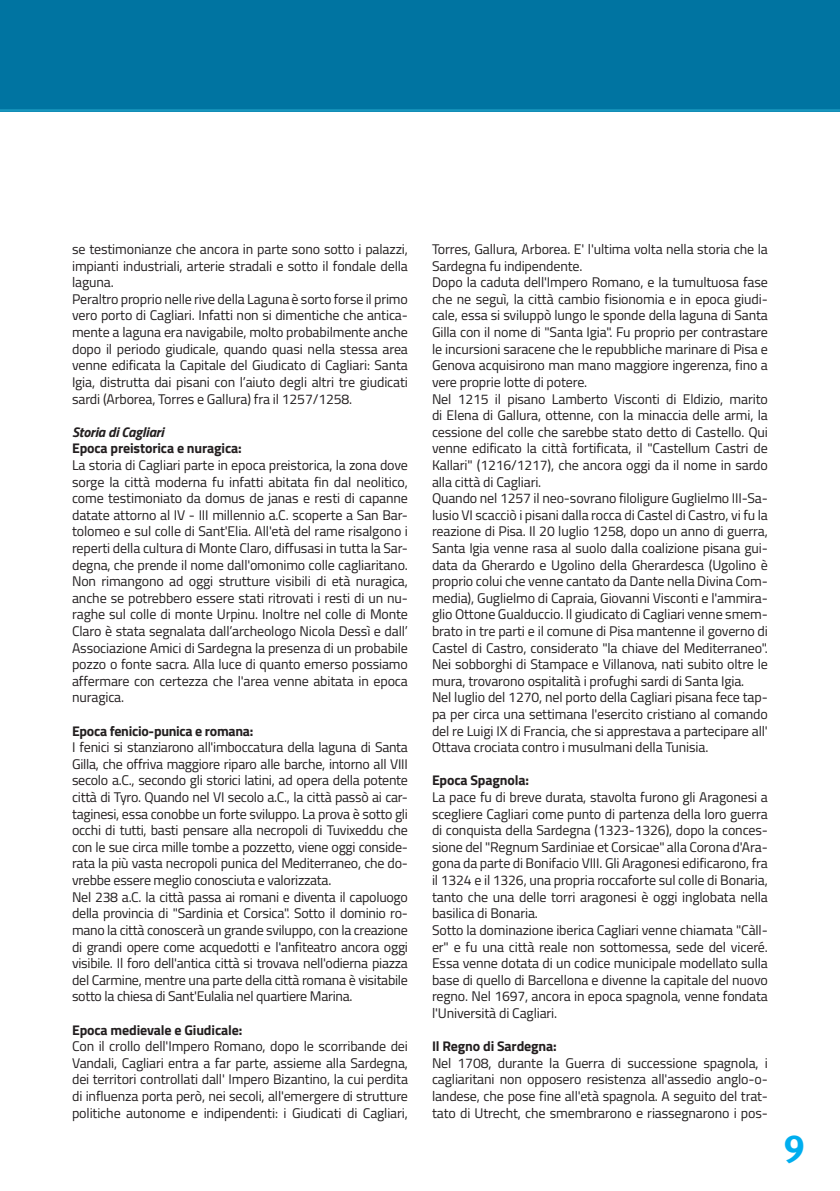
<style>
.page{position:relative;width:840px;height:1191px;background:#fff}
.page>*{position:absolute;margin:0;border:0;box-sizing:border-box;transform-origin:0 0}
.t1{font:38px "Meta Bold LF";color:#00aeef}
.testo{font:14px/16.6px "Titillium Web";letter-spacing:-.01em;color:#231f20;text-align:justify}
.testo-2{font:700 14px "Titillium Web";letter-spacing:-.01em;color:#231f20}
.testo-3{font:italic 700 14px "Titillium Web";letter-spacing:-.01em;color:#231f20}
</style>
<div class="page">
<div style="left:0;top:0;width:839px;height:111px;background:#0074a1"></div>
<hr style="left:0;top:109px;width:839px;height:3px;background:#138fb7">
<p class="testo" style="left:72px;top:240px;width:337px">se testimonianze che ancora in parte sono sotto i palazzi, impianti industriali, arterie stradali e sotto il fondale della laguna.</p>
<p class="testo" style="left:72px;top:290px;width:337px">Peraltro proprio nelle rive della Laguna è sorto forse il primo vero porto di Cagliari. Infatti non si dimentiche che antica&shy;mente a laguna era navigabile, molto probabilmente anche dopo il periodo giudicale, quando quasi nella stessa area venne edificata la Capitale del Giudicato di Cagliari: Santa Igia, distrutta dai pisani con l’aiuto degli altri tre giudicati sardi (Arborea, Torres e Gallura) fra il 1257/1258.</p>
<p class="testo-3" style="left:72px;top:421px;width:93px">Storia di Cagliari</p>
<p class="testo-2" style="left:72px;top:438px;width:171px">Epoca preistorica e nuragica:</p>
<p class="testo" style="left:72px;top:456px;width:337px">La storia di Cagliari parte in epoca preistorica, la zona dove sorge la città moderna fu infatti abitata fin dal neolitico, come testimoniato da domus de janas e resti di capanne datate attorno al IV - III millennio a.C. scoperte a San Bar&shy;tolomeo e sul colle di Sant'Elia. All'età del rame risalgono i reperti della cultura di Monte Claro, diffusasi in tutta la Sar&shy;degna, che prende il nome dall'omonimo colle cagliaritano.<br>Non rimangono ad oggi strutture visibili di età nuragica, anche se potrebbero essere stati ritrovati i resti di un nu&shy;raghe sul colle di monte Urpinu. Inoltre nel colle di Monte Claro è stata segnalata dall’archeologo Nicola Dessì e dall’ Associazione Amici di Sardegna la presenza di un probabile pozzo o fonte sacra. Alla luce di quanto emerso possiamo affermare con certezza che l'area venne abitata in epoca nuragica.</p>
<p class="testo-2" style="left:72px;top:720px;width:183px">Epoca fenicio-punica e romana:</p>
<p class="testo" style="left:72px;top:738px;width:337px">I fenici si stanziarono all'imboccatura della laguna di Santa Gilla, che offriva maggiore riparo alle barche, intorno all VIII secolo a.C., secondo gli storici latini, ad opera della potente città di Tyro. Quando nel VI secolo a.C., la città passò ai car&shy;taginesi, essa conobbe un forte sviluppo. La prova è sotto gli occhi di tutti, basti pensare alla necropoli di Tuvixeddu che con le sue circa mille tombe a pozzetto, viene oggi conside&shy;rata la più vasta necropoli punica del Mediterraneo, che do&shy;vrebbe essere meglio conosciuta e valorizzata.</p>
<p class="testo" style="left:72px;top:887px;width:337px">Nel 238 a.C. la città passa ai romani e diventa il capoluogo della provincia di "Sardinia et Corsica". Sotto il dominio ro&shy;mano la città conoscerà un grande sviluppo, con la creazione di grandi opere come acquedotti e l'anfiteatro ancora oggi visibile. Il foro dell'antica città si trovava nell'odierna piazza del Carmine, mentre una parte della città romana è visitabile sotto la chiesa di Sant'Eulalia nel quartiere Marina.</p>
<p class="testo-2" style="left:72px;top:1019px;width:172px">Epoca medievale e Giudicale:</p>
<p class="testo" style="left:72px;top:1037px;width:337px">Con il crollo dell'Impero Romano, dopo le scorribande dei Vandali, Cagliari entra a far parte, assieme alla Sardegna, dei territori controllati dall' Impero Bizantino, la cui perdita di influenza porta però, nei secoli, all'emergere di strutture politiche autonome e indipendenti: i Giudicati di Cagliari,</p>
<p class="testo" style="left:432px;top:240px;width:337px">Torres, Gallura, Arborea. E' l'ultima volta nella storia che la<br>Sardegna fu indipendente.</p>
<p class="testo" style="left:432px;top:273px;width:337px">Dopo la caduta dell'Impero Romano, e la tumultuosa fase che ne seguì, la città cambio fisionomia e in epoca giudi&shy;cale, essa si sviluppò lungo le sponde della laguna di Santa Gilla con il nome di "Santa Igia". Fu proprio per contrastare le incursioni saracene che le repubbliche marinare di Pisa e Genova acquisirono man mano maggiore ingerenza, fino a vere proprie lotte di potere.</p>
<p class="testo" style="left:432px;top:389px;width:337px">Nel 1215 il pisano Lamberto Visconti di Eldizio, marito di Elena di Gallura, ottenne, con la minaccia delle armi, la cessione del colle che sarebbe stato detto di Castello. Qui venne edificato la città fortificata, il "Castellum Castri de Kallari" (1216/1217), che ancora oggi da il nome in sardo alla città di Cagliari.</p>
<p class="testo" style="left:432px;top:489px;width:337px">Quando nel 1257 il neo-sovrano filoligure Guglielmo III-Sa&shy;lusio VI scacciò i pisani dalla rocca di Castel di Castro, vi fu la reazione di Pisa. Il 20 luglio 1258, dopo un anno di guerra, Santa Igia venne rasa al suolo dalla coalizione pisana gui&shy;data da Gherardo e Ugolino della Gherardesca (Ugolino è proprio colui che venne cantato da Dante nella Divina Com&shy;media), Guglielmo di Capraia, Giovanni Visconti e l'ammira&shy;glio Ottone Gualduccio. Il giudicato di Cagliari venne smem&shy;brato in tre parti e il comune di Pisa mantenne il governo di Castel di Castro, considerato "la chiave del Mediterraneo".<br>Nei sobborghi di Stampace e Villanova, nati subito oltre le mura, trovarono ospitalità i profughi sardi di Santa Igia.</p>
<p class="testo" style="left:432px;top:688px;width:337px">Nel luglio del 1270, nel porto della Cagliari pisana fece tap&shy;pa per circa una settimana l'esercito cristiano al comando del re Luigi IX di Francia, che si apprestava a partecipare all' Ottava crociata contro i musulmani della Tunisia.</p>
<p class="testo-2" style="left:432px;top:770px;width:98px">Epoca Spagnola:</p>
<p class="testo" style="left:432px;top:788px;width:337px">La pace fu di breve durata, stavolta furono gli Aragonesi a scegliere Cagliari come punto di partenza della loro guerra di conquista della Sardegna (1323-1326), dopo la conces&shy;sione del "Regnum Sardiniae et Corsicae" alla Corona d'Ara&shy;gona da parte di Bonifacio VIII. Gli Aragonesi edificarono, fra il 1324 e il 1326, una propria roccaforte sul colle di Bonaria, tanto che una delle torri aragonesi è oggi inglobata nella basilica di Bonaria.</p>
<p class="testo" style="left:432px;top:921px;width:337px">Sotto la dominazione iberica Cagliari venne chiamata "Càll&shy;er" e fu una città reale non sottomessa, sede del viceré.<br>Essa venne dotata di un codice municipale modellato sulla base di quello di Barcellona e divenne la capitale del nuovo regno. Nel 1697, ancora in epoca spagnola, venne fondata l'Università di Cagliari.</p>
<p class="testo-2" style="left:432px;top:1035px;width:126px">Il Regno di Sardegna:</p>
<p class="testo" style="left:432px;top:1053px;width:337px">Nel 1708, durante la Guerra di successione spagnola, i cagliaritani non opposero resistenza all'assedio anglo-o&shy;landese, che pose fine all'età spagnola. A seguito del trat&shy;tato di Utrecht, che smembrarono e riassegnarono i pos-</p>
<h1 class="t1" style="left:783px;top:1125px;width:23px">9</h1>
</div>
